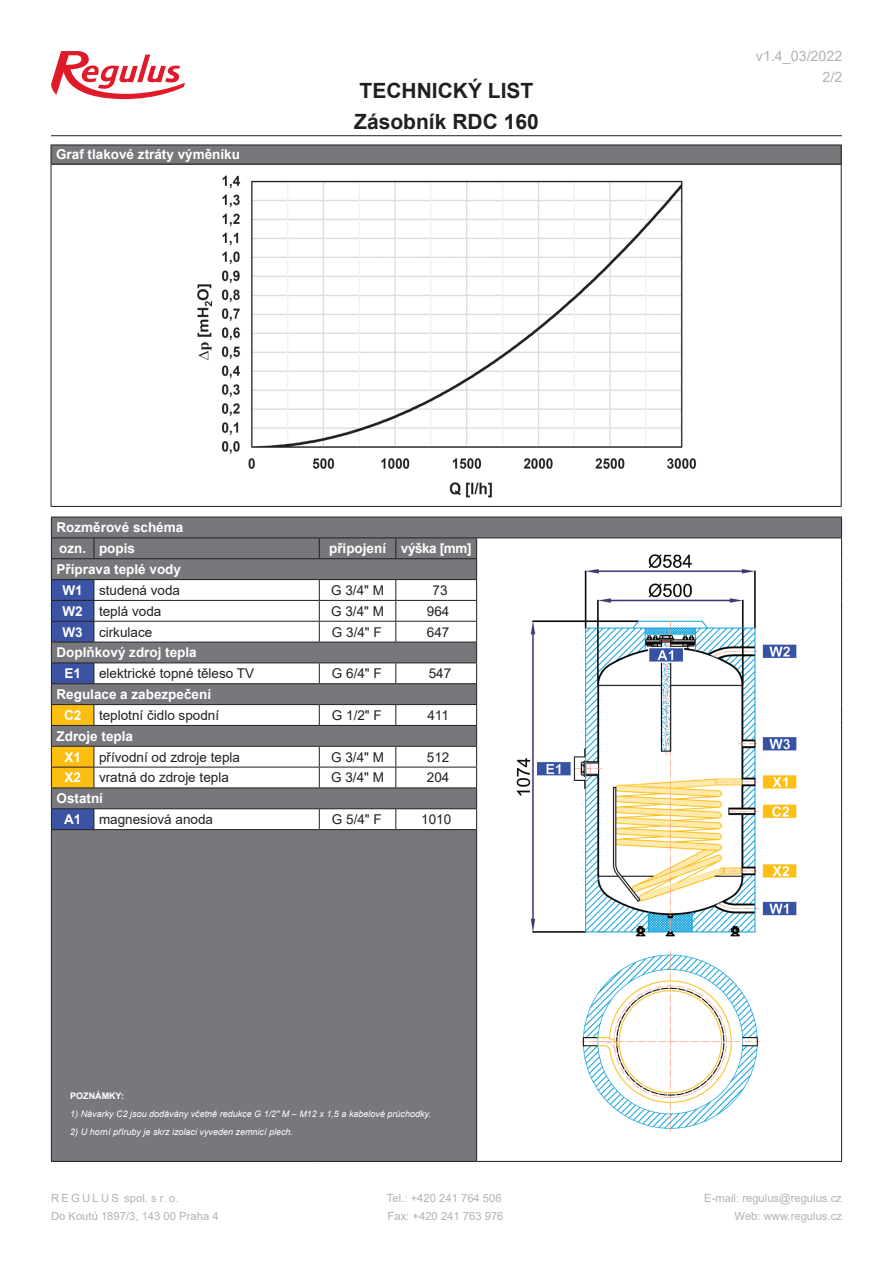
<style>
.page{position:relative;width:893px;height:1263px;background:#fff}
.page>*{position:absolute;margin:0;border:0;box-sizing:border-box;transform-origin:0 0}
.t1{font:700 21px/30.8px "Arial";color:#231f20}
.t2{font:14.25px/21px "Arial";color:#b2b3b7;text-align:right}
.t3{font:13.5px "Arial";color:#231f20}
.t4{font:700 13.5px/20.9px "Arial";color:#fff}
.t5{font:11.25px "Arial";color:#b2b3b7}
.t6{font:11.25px "Arial";letter-spacing:.2em;color:#b2b3b7}
.t7{font:italic 9px "Arial";color:#fff}
.t8{font:700 9px "Arial";color:#fff}
.s1{font-weight:400;color:#231f20}
.s2{font-weight:700;color:#fff}
</style>
<div class="page">
<svg style="left:51px;top:51px;width:134px;height:48px"></svg>
<hr style="left:51px;top:135px;width:791px;height:1px;background:#231f20">
<div style="left:51px;top:145px;width:790px;height:19px;background:#76787b"></div>
<svg style="left:841px;top:146px;width:1px;height:18px"></svg>
<hr style="left:51px;top:145px;width:791px;height:1px;background:#231f20">
<svg style="left:51px;top:145px;width:1px;height:19px"></svg>
<hr style="left:51px;top:164px;width:791px;height:1px;background:#231f20">
<hr style="left:51px;top:164px;width:1px;height:342px;background:#231f20">
<hr style="left:841px;top:164px;width:1px;height:342px;background:#231f20">
<hr style="left:51px;top:506px;width:791px;height:1px;background:#231f20">
<img style="left:197px;top:175px;width:499px;height:323px">
<svg style="left:52px;top:518px;width:789px;height:643px;fill:#76787b"></svg>
<div style="left:477px;top:538px;width:365px;height:623px;background:#fff"></div>
<hr style="left:94px;top:517px;width:225px;height:1px;background:#231f20">
<hr style="left:319px;top:517px;width:77px;height:1px;background:#231f20">
<hr style="left:396px;top:517px;width:81px;height:1px;background:#231f20">
<hr style="left:477px;top:517px;width:365px;height:1px;background:#231f20">
<hr style="left:94px;top:537px;width:225px;height:1px;background:#231f20">
<hr style="left:319px;top:537px;width:77px;height:1px;background:#231f20">
<svg style="left:319px;top:538px;width:1px;height:20px"></svg>
<hr style="left:396px;top:537px;width:81px;height:1px;background:#231f20">
<svg style="left:395px;top:538px;width:1px;height:20px"></svg>
<hr style="left:477px;top:537px;width:365px;height:1px;background:#231f20">
<hr style="left:94px;top:558px;width:225px;height:1px;background:#231f20">
<hr style="left:319px;top:558px;width:77px;height:1px;background:#231f20">
<hr style="left:396px;top:558px;width:81px;height:1px;background:#231f20">
<hr style="left:94px;top:579px;width:225px;height:1px;background:#231f20">
<hr style="left:319px;top:579px;width:77px;height:1px;background:#231f20">
<hr style="left:396px;top:579px;width:81px;height:1px;background:#231f20">
<hr style="left:94px;top:600px;width:225px;height:1px;background:#231f20">
<hr style="left:319px;top:600px;width:77px;height:1px;background:#231f20">
<hr style="left:396px;top:600px;width:81px;height:1px;background:#231f20">
<hr style="left:94px;top:621px;width:225px;height:1px;background:#231f20">
<hr style="left:319px;top:621px;width:77px;height:1px;background:#231f20">
<svg style="left:319px;top:580px;width:1px;height:62px"></svg>
<hr style="left:396px;top:621px;width:81px;height:1px;background:#231f20">
<svg style="left:395px;top:580px;width:1px;height:62px"></svg>
<hr style="left:94px;top:642px;width:225px;height:1px;background:#231f20">
<hr style="left:319px;top:642px;width:77px;height:1px;background:#231f20">
<hr style="left:396px;top:642px;width:81px;height:1px;background:#231f20">
<hr style="left:94px;top:662px;width:225px;height:1px;background:#231f20">
<hr style="left:319px;top:662px;width:77px;height:1px;background:#231f20">
<svg style="left:319px;top:663px;width:1px;height:20px"></svg>
<hr style="left:396px;top:662px;width:81px;height:1px;background:#231f20">
<svg style="left:395px;top:663px;width:1px;height:20px"></svg>
<hr style="left:94px;top:683px;width:225px;height:1px;background:#231f20">
<hr style="left:319px;top:683px;width:77px;height:1px;background:#231f20">
<hr style="left:396px;top:683px;width:81px;height:1px;background:#231f20">
<hr style="left:94px;top:704px;width:225px;height:1px;background:#231f20">
<hr style="left:319px;top:704px;width:77px;height:1px;background:#231f20">
<svg style="left:319px;top:705px;width:1px;height:20px"></svg>
<hr style="left:396px;top:704px;width:81px;height:1px;background:#231f20">
<svg style="left:395px;top:705px;width:1px;height:20px"></svg>
<hr style="left:94px;top:725px;width:225px;height:1px;background:#231f20">
<hr style="left:319px;top:725px;width:77px;height:1px;background:#231f20">
<hr style="left:396px;top:725px;width:81px;height:1px;background:#231f20">
<hr style="left:94px;top:746px;width:225px;height:1px;background:#231f20">
<hr style="left:319px;top:746px;width:77px;height:1px;background:#231f20">
<hr style="left:396px;top:746px;width:81px;height:1px;background:#231f20">
<hr style="left:94px;top:767px;width:225px;height:1px;background:#231f20">
<hr style="left:319px;top:767px;width:77px;height:1px;background:#231f20">
<svg style="left:319px;top:747px;width:1px;height:40px"></svg>
<hr style="left:396px;top:767px;width:81px;height:1px;background:#231f20">
<svg style="left:395px;top:747px;width:1px;height:40px"></svg>
<hr style="left:94px;top:787px;width:225px;height:1px;background:#231f20">
<hr style="left:319px;top:787px;width:77px;height:1px;background:#231f20">
<hr style="left:396px;top:787px;width:81px;height:1px;background:#231f20">
<svg style="left:51px;top:517px;width:44px;height:312px;background:#77736e"></svg>
<hr style="left:319px;top:808px;width:77px;height:1px;background:#231f20">
<svg style="left:319px;top:809px;width:1px;height:20px"></svg>
<svg style="left:395px;top:809px;width:1px;height:20px"></svg>
<svg style="left:476px;top:538px;width:1px;height:291px"></svg>
<svg style="left:841px;top:517px;width:1px;height:313px"></svg>
<hr style="left:319px;top:829px;width:77px;height:1px;background:#231f20">
<hr style="left:841px;top:830px;width:1px;height:331px;background:#231f20">
<hr style="left:51px;top:808px;width:43px;height:1px;background:#231f20">
<hr style="left:94px;top:808px;width:225px;height:1px;background:#231f20">
<hr style="left:396px;top:808px;width:81px;height:1px;background:#231f20">
<hr style="left:51px;top:829px;width:43px;height:1px;background:#231f20">
<hr style="left:51px;top:830px;width:1px;height:331px;background:#231f20">
<hr style="left:94px;top:829px;width:225px;height:1px;background:#231f20">
<hr style="left:396px;top:829px;width:81px;height:1px;background:#231f20">
<hr style="left:51px;top:1161px;width:43px;height:1px;background:#231f20">
<hr style="left:94px;top:1161px;width:225px;height:1px;background:#231f20">
<hr style="left:319px;top:1161px;width:77px;height:1px;background:#231f20">
<hr style="left:396px;top:1161px;width:81px;height:1px;background:#231f20">
<hr style="left:477px;top:1161px;width:365px;height:1px;background:#231f20">
<hr style="left:476px;top:830px;width:1px;height:331px;background:#231f20">
<img style="left:516px;top:554px;width:281px;height:578px">
<p class="t4" style="left:56px;top:144px;width:185px">Graf tlakové ztráty výměníku</p>
<h1 class="t1" style="left:354px;top:76px;width:186px">TECHNICKÝ LIST<br>Zásobník RDC 160</h1>
<p class="t4" style="left:57px;top:517px;width:128px">Rozměrové schéma ozn. popis</p>
<p class="t4" style="left:57px;top:559px;width:126px;text-align:center">Příprava teplé vody<br>W1 <span class="s1">studená voda</span></p>
<p class="t4" style="left:329px;top:538px;width:144px">připojení výška [mm]</p>
<p class="t3" style="left:331px;top:581px;width:54px">G 3/4ʺ M</p>
<p class="t3" style="left:432px;top:581px;width:17px">73</p>
<p class="t3" style="left:63px;top:602px;width:100px"><span class="s2">W2</span> teplá voda</p>
<p class="t3" style="left:331px;top:602px;width:54px">G 3/4ʺ M</p>
<p class="t3" style="left:427px;top:602px;width:24px">964</p>
<p class="t3" style="left:63px;top:622px;width:91px"><span class="s2">W3</span> cirkulace</p>
<p class="t3" style="left:332px;top:622px;width:51px">G 3/4ʺ F</p>
<p class="t3" style="left:427px;top:622px;width:24px">647</p>
<p class="t4" style="left:64px;top:642px;width:134px;text-indent:-8px">Doplňkový zdroj tepla<br>E1</p>
<p class="t3" style="left:99px;top:664px;width:157px">elektrické topné těleso TV</p>
<p class="t3" style="left:332px;top:664px;width:51px">G 6/4ʺ F</p>
<p class="t3" style="left:429px;top:664px;width:24px">547</p>
<p class="t4" style="left:64px;top:684px;width:149px;text-indent:-8px">Regulace a zabezpečení<br>C2</p>
<p class="t3" style="left:99px;top:706px;width:122px">teplotní čidlo spodní</p>
<p class="t3" style="left:332px;top:706px;width:51px">G 1/2ʺ F</p>
<p class="t3" style="left:427px;top:706px;width:23px">411</p>
<p class="t4" style="left:64px;top:726px;width:70px;text-indent:-8px">Zdroje tepla<br>X1</p>
<p class="t3" style="left:99px;top:747px;width:143px">přívodní od zdroje tepla</p>
<p class="t3" style="left:331px;top:747px;width:54px">G 3/4ʺ M</p>
<p class="t3" style="left:427px;top:747px;width:24px">512</p>
<p class="t4" style="left:64px;top:767px;width:18px">X2</p>
<p class="t3" style="left:99px;top:768px;width:131px">vratná do zdroje tepla</p>
<p class="t3" style="left:331px;top:768px;width:54px">G 3/4ʺ M</p>
<p class="t3" style="left:427px;top:768px;width:24px">204</p>
<p class="t4" style="left:64px;top:788px;width:40px;text-indent:-8px">Ostatní<br>A1</p>
<p class="t3" style="left:99px;top:810px;width:116px">magnesiová anoda</p>
<p class="t3" style="left:332px;top:810px;width:51px">G 5/4ʺ F</p>
<p class="t3" style="left:421px;top:810px;width:32px">1010</p>
<p class="t8" style="left:70px;top:1090px;width:55px">POZNÁMKY:</p>
<p class="t7" style="left:70px;top:1108px;width:362px">1) Návarky C2 jsou dodávány včetně redukce G 1/2ʺ M – M12 x 1,5 a kabelové průchodky.</p>
<p class="t7" style="left:70px;top:1126px;width:224px">2) u horní příruby je skrz izolaci vyveden zemnicí plech.</p>
<p class="t2" style="left:756px;top:46px;width:88px">v1.4_03/2022<br>2/2</p>
<p class="t6" style="left:51px;top:1190px;width:129px">REGULUS spol. s r. o.</p>
<p class="t5" style="left:387px;top:1190px;width:116px">Tel.: +420 241 764 506</p>
<p class="t5" style="left:704px;top:1190px;width:139px">E-mail: regulus@regulus.cz</p>
<p class="t5" style="left:51px;top:1209px;width:169px">Do Koutů 1897/3, 143 00 Praha 4</p>
<p class="t5" style="left:388px;top:1209px;width:118px">Fax: +420 241 763 976</p>
<p class="t5" style="left:735px;top:1209px;width:109px">Web: www.regulus.cz</p>
</div>
